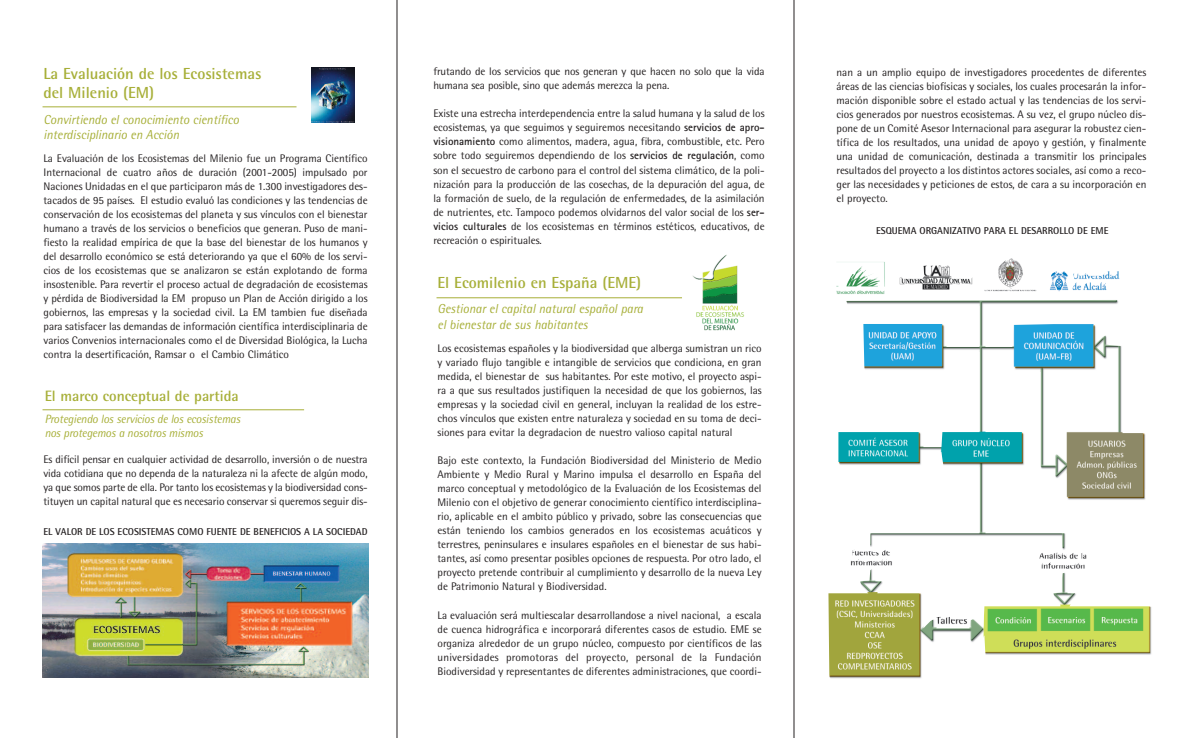
<style>
.page{position:relative;width:1191px;height:738px;background:#fff}
.page>*{position:absolute;margin:0;border:0;box-sizing:border-box;transform-origin:0 0}
.t1{font:700 16px/19.2px "Rotis Semi Sans";color:#a7af38}
.t2{font:700 15px "Rotis Semi Sans";color:#a7af38}
.t3{font:italic 13px/15.6px "Rotis Semi Sans";color:#a7af38;scale:.95 1}
.t4{font:italic 12px/14px "Rotis Semi Sans";letter-spacing:-.015em;color:#a7af38;scale:.95 1}
.t5{font:11px/14px "Rotis Semi Sans";color:#231f20;text-align:justify}
.t6{font:700 10px "Rotis Semi Sans";color:#231f20}
.s1{font-family:"Rotis Sans Serif";font-weight:700}
</style>
<div class="page">
<img style="left:43px;top:543px;width:325px;height:134px">
<img style="left:311px;top:68px;width:43px;height:55px">
<hr style="left:43px;top:106px;width:253px;height:1px;background:#a7af38">
<hr style="left:43px;top:409px;width:261px;height:1px;background:#a7af38">
<hr style="left:436px;top:297px;width:246px;height:1px;background:#a7af38">
<hr style="left:397px;top:0;width:1px;height:737px;background:#231f20">
<hr style="left:794px;top:0;width:1px;height:737px;background:#231f20">
<img style="left:693px;top:254px;width:52px;height:77px">
<img style="left:828px;top:289px;width:324px;height:390px">
<h1 class="t1" style="left:44px;top:65px;width:220px">La Evaluación de los Ecosistemas del Milenio (EM)</h1>
<p class="t3" style="left:44px;top:113px;width:207px">Convirtiendo el conocimiento científico interdisciplinario en Acción</p>
<p class="t5" style="left:44px;top:152px;width:325px">La Evaluación de los Ecosistemas del Milenio fue un Programa Científico Internacional de cuatro años de duración (2001-2005) impulsado por Naciones Unidadas en el que participaron más de 1.300 investigadores des&shy;tacados de 95 países. El estudio evaluó las condiciones y las tendencias de conservación de los ecosistemas del planeta y sus vínculos con el bienestar humano a través de los servicios o beneficios que generan. Puso de mani&shy;fiesto la realidad empírica de que la base del bienestar de los humanos y del desarrollo económico se está deteriorando ya que el 60% de los servi&shy;cios de los ecosistemas que se analizaron se están explotando de forma insostenible. Para revertir el proceso actual de degradación de ecosistemas y pérdida de Biodiversidad la EM propuso un Plan de Acción dirigido a los gobiernos, las empresas y la sociedad civil. La EM tambien fue diseñada para satisfacer las demandas de información científica interdisciplinaria de varios Convenios internacionales como el de Diversidad Biológica, la Lucha contra la desertificación, Ramsar o el Cambio Climático</p>
<h2 class="t2" style="left:45px;top:390px;width:196px">El marco conceptual de partida</h2>
<p class="t4" style="left:45px;top:413px;width:207px">Protegiendo los servicios de los ecosistemas nos protegemos a nosotros mismos</p>
<p class="t5" style="left:44px;top:453px;width:325px">Es difícil pensar en cualquier actividad de desarrollo, inversión o de nuestra vida cotidiana que no dependa de la naturaleza ni la afecte de algún modo, ya que somos parte de ella. Por tanto los ecosistemas y la biodiversidad cons&shy;tituyen un capital natural que es necesario conservar si queremos seguir dis-</p>
<p class="t6" style="left:44px;top:527px;width:325px">EL VALOR DE LOS ECOSISTEMAS COMO FUENTE DE BENEFICIOS A LA SOCIEDAD</p>
<p class="t5" style="left:433px;top:66px;width:333px">frutando de los servicios que nos generan y que hacen no solo que la vida humana sea posible, sino que además merezca la pena.</p>
<p class="t5" style="left:433px;top:108px;width:333px">Existe una estrecha interdependencia entre la salud humana y la salud de los ecosistemas, ya que seguimos y seguiremos necesitando <span class="s1">servicios de apro&shy;visionamiento</span> como alimentos, madera, agua, fibra, combustible, etc. Pero sobre todo seguiremos dependiendo de los <span class="s1">servicios de regulación</span>, como son el secuestro de carbono para el control del sistema climático, de la poli&shy;nización para la producción de las cosechas, de la depuración del agua, de la formación de suelo, de la regulación de enfermedades, de la asimilación de nutrientes, etc. Tampoco podemos olvidarnos del valor social de los <span class="s1">ser&shy;vicios culturales</span> de los ecosistemas en términos estéticos, educativos, de recreación o espirituales.</p>
<h1 class="t1" style="left:437px;top:274px;width:205px">El Ecomilenio en España (EME)</h1>
<p class="t3" style="left:437px;top:302px;width:218px">Gestionar el capital natural español para el bienestar de sus habitantes</p>
<p class="t5" style="left:437px;top:342px;width:325px">Los ecosistemas españoles y la biodiversidad que alberga sumistran un rico y variado flujo tangible e intangible de servicios que condiciona, en gran medida, el bienestar de sus habitantes. Por este motivo, el proyecto aspi&shy;ra a que sus resultados justifiquen la necesidad de que los gobiernos, las empresas y la sociedad civil en general, incluyan la realidad de los estre&shy;chos vínculos que existen entre naturaleza y sociedad en su toma de deci&shy;siones para evitar la degradacion de nuestro valioso capital natural</p>
<p class="t5" style="left:437px;top:454px;width:325px">Bajo este contexto, la Fundación Biodiversidad del Ministerio de Medio Ambiente y Medio Rural y Marino impulsa el desarrollo en España del marco conceptual y metodológico de la Evaluación de los Ecosistemas del Milenio con el objetivo de generar conocimiento científico interdisciplina&shy;rio, aplicable en el ambito público y privado, sobre las consecuencias que están teniendo los cambios generados en los ecosistemas acuáticos y terrestres, peninsulares e insulares españoles en el bienestar de sus habi&shy;tantes, así como presentar posibles opciones de respuesta. Por otro lado, el proyecto pretende contribuir al cumplimiento y desarrollo de la nueva Ley de Patrimonio Natural y Biodiversidad.</p>
<p class="t5" style="left:437px;top:608px;width:325px">La evaluación será multiescalar desarrollandose a nivel nacional, a escala de cuenca hidrográfica e incorporará diferentes casos de estudio. EME se organiza alrededor de un grupo núcleo, compuesto por científicos de las universidades promotoras del proyecto, personal de la Fundación Biodiversidad y representantes de diferentes administraciones, que coordi-</p>
<p class="t5" style="left:836px;top:66px;width:311px">nan a un amplio equipo de investigadores procedentes de diferentes áreas de las ciencias biofísicas y sociales, los cuales procesarán la infor&shy;mación disponible sobre el estado actual y las tendencias de los servi&shy;cios generados por nuestros ecosistemas. A su vez, el grupo núcleo dis&shy;pone de un Comité Asesor Internacional para asegurar la robustez cien&shy;tífica de los resultados, una unidad de apoyo y gestión, y finalmente una unidad de comunicación, destinada a transmitir los principales resultados del proyecto a los distintos actores sociales, así como a reco&shy;ger las necesidades y peticiones de estos, de cara a su incorporación en el proyecto.</p>
<p class="t6" style="left:876px;top:227px;width:234px">ESQUEMA ORGANIZATIVO PARA EL DESARROLLO DE EME</p>
</div>
